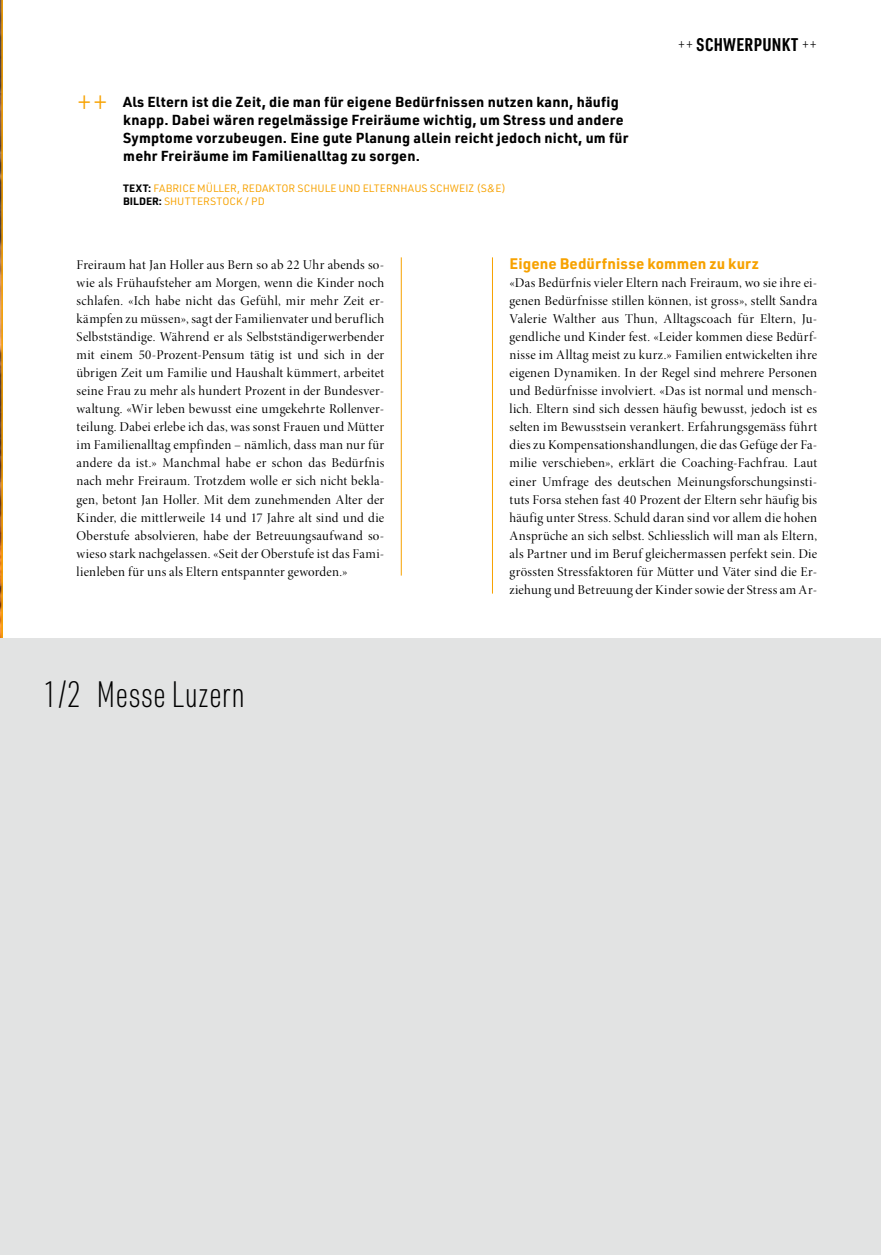
<style>
.page{position:relative;width:881px;height:1255px;background:#fff}
.page>*{position:absolute;margin:0;border:0;box-sizing:border-box;transform-origin:0 0}
.t1{font:200 37.5px "URWDIN Cond";color:#f7a200}
.t2{font:200 36px "URWDIN Cond";letter-spacing:.005em;color:#000}
.t3{font:700 18px "URWDIN Cond";letter-spacing:.02em;color:#000}
.t4{font:700 15px "URWDIN";letter-spacing:.005em;color:#f7a200}
.t5{font:700 14.25px/18px "URWDIN";letter-spacing:.015em;color:#000}
.t6{font:13.5px/18px "Minion Pro Disp";letter-spacing:.02em;color:#000;text-align:justify}
.t7{font:10.5px/12.6px "URWDIN";color:#f7a200}
.s1{font-weight:700;color:#000}
.s2{font-weight:200}
</style>
<div class="page">
<hr style="left:401px;top:257px;width:1px;height:318px;background:#f7a200">
<hr style="left:492px;top:257px;width:1px;height:336px;background:#f7a200">
<svg style="left:0;top:0;width:3px;height:638px;background:#c17f20"></svg>
<div style="left:0;top:638px;width:879px;height:616px;background:#e2e3e3"></div>
<h1 class="t1" style="left:77px;top:78px;width:33px">++</h1>
<p class="t5" style="left:123px;top:93px;width:506px">Als Eltern ist die Zeit, die man für eigene Bedürfnissen nutzen kann, häufig knapp. Dabei wären regelmässige Freiräume wichtig, um Stress und andere Symptome vorzubeugen. Eine gute Planung allein reicht jedoch nicht, um für mehr Freiräume im Familienalltag zu sorgen.</p>
<p class="t7" style="left:123px;top:182px;width:384px"><span class="s1">TEXT:</span> FABRICE MÜLLER, REDAKTOR SCHULE UND ELTERNHAUS SCHWEIZ (S&amp;E)<br><span class="s1">BILDER:</span> SHUTTERSTOCK / PD</p>
<h3 class="t3" style="left:677px;top:32px;width:141px"><span class="s2">++</span> SCHWERPUNKT <span class="s2">++</span></h3>
<p class="t6" style="left:77px;top:256px;width:309px">Freiraum hat Jan Holler aus Bern so ab 22 Uhr abends so&shy;wie als Frühaufsteher am Morgen, wenn die Kinder noch schlafen. «Ich habe nicht das Gefühl, mir mehr Zeit er&shy;kämpfen zu müssen», sagt der Familienvater und beruflich Selbstständige. Während er als Selbstständigerwerbender mit einem 50-Prozent-Pensum tätig ist und sich in der übrigen Zeit um Familie und Haushalt kümmert, arbeitet seine Frau zu mehr als hundert Prozent in der Bundesver&shy;waltung. «Wir leben bewusst eine umgekehrte Rollenver&shy;teilung. Dabei erlebe ich das, was sonst Frauen und Mütter im Familienalltag empfinden – nämlich, dass man nur für andere da ist.» Manchmal habe er schon das Bedürfnis nach mehr Freiraum. Trotzdem wolle er sich nicht bekla&shy;gen, betont Jan Holler. Mit dem zunehmenden Alter der Kinder, die mittlerweile 14 und 17 Jahre alt sind und die Oberstufe absolvieren, habe der Betreuungsaufwand so&shy;wieso stark nachgelassen. «Seit der Oberstufe ist das Fami&shy;lienleben für uns als Eltern entspannter geworden.»</p>
<p class="t4" style="left:509px;top:254px;width:251px">Eigene Bedürfnisse kommen zu kurz</p>
<p class="t6" style="left:509px;top:274px;width:309px">«Das Bedürfnis vieler Eltern nach Freiraum, wo sie ihre ei&shy;genen Bedürfnisse stillen können, ist gross», stellt Sandra Valerie Walther aus Thun, Alltagscoach für Eltern, Ju&shy;gendliche und Kinder fest. «Leider kommen diese Bedürf&shy;nisse im Alltag meist zu kurz.» Familien entwickelten ihre eigenen Dynamiken. In der Regel sind mehrere Personen und Bedürfnisse involviert. «Das ist normal und mensch&shy;lich. Eltern sind sich dessen häufig bewusst, jedoch ist es selten im Bewusstsein verankert. Erfahrungsgemäss führt dies zu Kompensationshandlungen, die das Gefüge der Fa&shy;milie verschieben», erklärt die Coaching-Fachfrau. Laut einer Umfrage des deutschen Meinungsforschungsinsti&shy;tuts Forsa stehen fast 40 Prozent der Eltern sehr häufig bis häufig unter Stress. Schuld daran sind vor allem die hohen Ansprüche an sich selbst. Schliesslich will man als Eltern, als Partner und im Beruf gleichermassen perfekt sein. Die grössten Stressfaktoren für Mütter und Väter sind die Er&shy;ziehung und Betreuung der Kinder sowie der Stress am Ar-</p>
<h2 class="t2" style="left:43px;top:670px;width:204px">1/2 Messe Luzern</h2>
</div>
